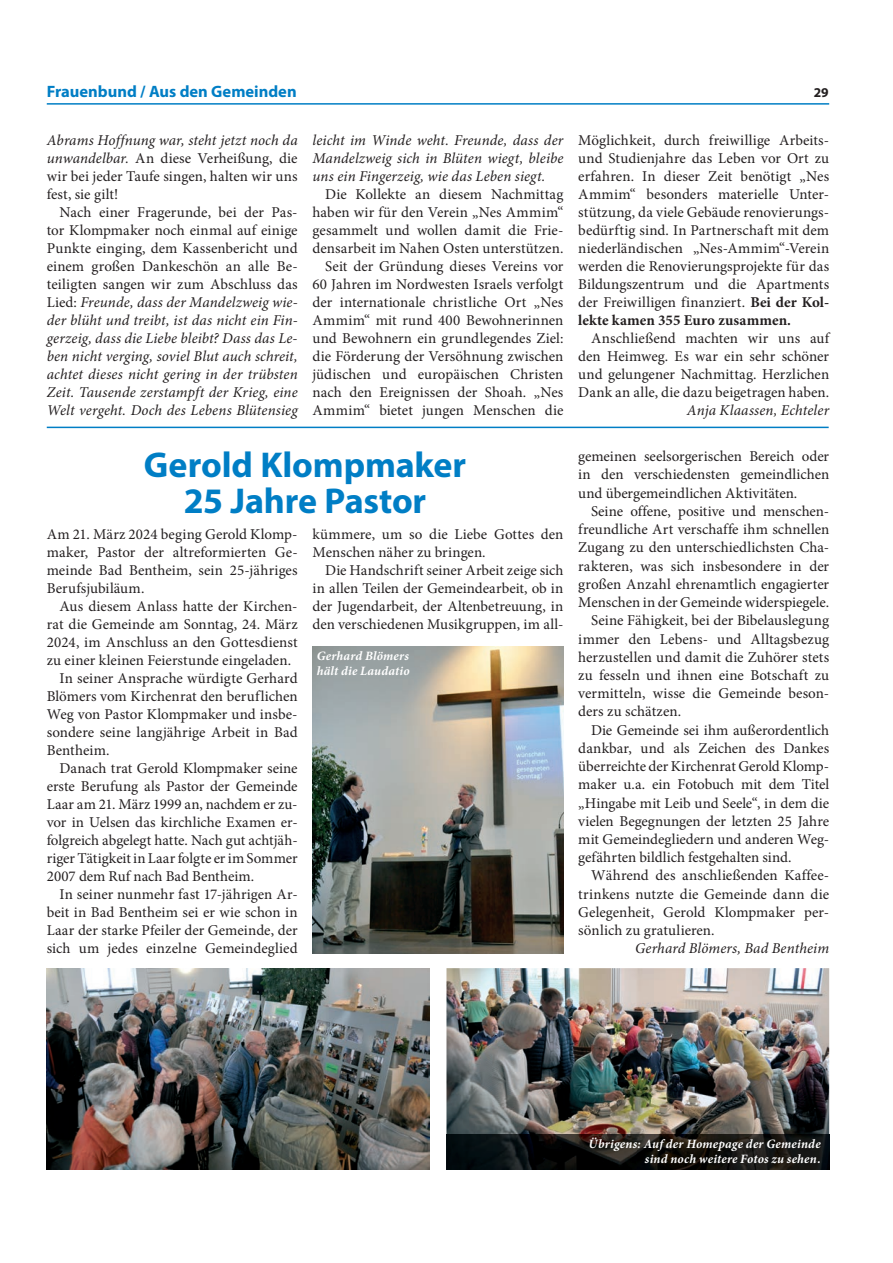
<style>
.page{position:relative;width:893px;height:1263px;background:#fff}
.page>*{position:absolute;margin:0;border:0;box-sizing:border-box;transform-origin:0 0}
.t1{font:700 36px/36px "Myriad Pro";letter-spacing:-.005em;color:#007ec5;text-align:center}
.t2{font:700 16.5px "Myriad Pro";color:#007ec5}
.t3{font:15px/18px "Minion Pro";color:#231f20;text-align:justify}
.t4{font:italic 15px/18px "Minion Pro";letter-spacing:.005em;color:#231f20;text-align:justify}
.t5{font:700 13.5px "Myriad Pro";color:#231f20}
.t6{font:italic 700 12.75px/15.3px "Minion Pro";letter-spacing:.015em;color:#fff}
.s1{font-style:italic}
.s2{font-style:normal}
.s3{font-weight:700}
</style>
<div class="page">
<hr style="left:47px;top:103px;width:782px;height:2px;background:#007ec5">
<hr style="left:47px;top:427px;width:782px;height:1px;background:#007ec5">
<img style="left:446px;top:968px;width:383px;height:166px">
<img style="left:47px;top:968px;width:382px;height:201px">
<img style="left:313px;top:646px;width:250px;height:307px">
<img style="left:446px;top:1134px;width:383px;height:35px">
<p class="t2" style="left:47px;top:81px;width:251px">Frauenbund / Aus den Gemeinden</p>
<p class="t5" style="left:814px;top:83px;width:16px">29</p>
<p class="t3" style="left:47px;top:131px;width:252px"><span class="s1">Abrams Hoffnung war, steht jetzt noch da unwandelbar.</span> An diese Verheißung, die wir bei jeder Taufe singen, halten wir uns fest, sie gilt!</p>
<p class="t4" style="left:47px;top:203px;width:252px;text-indent:13px"><span class="s2">Nach einer Fragerunde, bei der Pas&shy;tor Klompmaker noch einmal auf einige Punkte einging, dem Kassenbericht und einem großen Dankeschön an alle Be&shy;teiligten sangen wir zum Abschluss das Lied:</span> Freunde, dass der Mandelzweig wie&shy;der blüht und treibt, ist das nicht ein Fin&shy;gerzeig, dass die Liebe bleibt? Dass das Le&shy;ben nicht verging, soviel Blut auch schreit, achtet dieses nicht gering in der trübsten Zeit. Tausende zerstampft der Krieg, eine Welt vergeht. Doch des Lebens Blütensieg</p>
<p class="t4" style="left:313px;top:131px;width:252px">leicht im Winde weht. Freunde, dass der Mandelzweig sich in Blüten wiegt, bleibe uns ein Fingerzeig, wie das Leben siegt.</p>
<p class="t3" style="left:313px;top:185px;width:252px;text-align:right">Die Kollekte an diesem Nachmittag haben wir für den Verein „Nes Ammim“ gesammelt und wollen damit die Frie&shy;densarbeit im Nahen Osten unterstützen.<br>Seit der Gründung dieses Vereins vor 60 Jahren im Nordwesten Israels verfolgt der internationale christliche Ort „Nes Ammim“ mit rund 400 Bewohnerinnen und Bewohnern ein grundlegendes Ziel: die Förderung der Versöhnung zwischen jüdischen und europäischen Christen nach den Ereignissen der Shoah. „Nes Ammim“ bietet jungen Menschen die</p>
<p class="t3" style="left:578px;top:131px;width:252px">Möglichkeit, durch freiwillige Arbeits&shy;und Studienjahre das Leben vor Ort zu erfahren. In dieser Zeit benötigt „Nes Ammim“ besonders materielle Unter&shy;stützung, da viele Gebäude renovierungs&shy;bedürftig sind. In Partnerschaft mit dem niederländischen „Nes-Ammim“-Verein werden die Renovierungsprojekte für das Bildungszentrum und die Apartments der Freiwilligen finanziert. <span class="s3">Bei der Kol&shy;lekte kamen 355 Euro zusammen.</span></p>
<p class="t3" style="left:578px;top:329px;width:252px;text-indent:13px">Anschließend machten wir uns auf den Heimweg. Es war ein sehr schöner und gelungener Nachmittag. Herzlichen Dank an alle, die dazu beigetragen haben.</p>
<p class="t4" style="left:687px;top:401px;width:144px">Anja Klaassen, Echteler</p>
<h1 class="t1" style="left:144px;top:446px;width:324px">Gerold Klompmaker<br>25 Jahre Pastor</h1>
<p class="t3" style="left:47px;top:526px;width:252px">Am 21. März 2024 beging Gerold Klomp&shy;maker, Pastor der altreformierten Ge&shy;meinde Bad Bentheim, sein 25-jähriges Berufsjubiläum.</p>
<p class="t3" style="left:60px;top:598px;width:240px">Aus diesem Anlass hatte der Kirchen-</p>
<p class="t3" style="left:47px;top:616px;width:252px">rat die Gemeinde am Sonntag, 24. März</p>
<p class="t3" style="left:47px;top:634px;width:252px">2024, im Anschluss an den Gottesdienst</p>
<p class="t3" style="left:47px;top:652px;width:246px">zu einer kleinen Feierstunde eingeladen.</p>
<p class="t3" style="left:60px;top:670px;width:240px">In seiner Ansprache würdigte Gerhard</p>
<p class="t3" style="left:47px;top:688px;width:252px">Blömers vom Kirchenrat den beruflichen</p>
<p class="t3" style="left:47px;top:706px;width:252px">Weg von Pastor Klompmaker und insbe-</p>
<p class="t3" style="left:47px;top:724px;width:252px">sondere seine langjährige Arbeit in Bad</p>
<p class="t3" style="left:47px;top:742px;width:64px">Bentheim.</p>
<p class="t3" style="left:60px;top:760px;width:240px">Danach trat Gerold Klompmaker seine</p>
<p class="t3" style="left:47px;top:778px;width:252px">erste Berufung als Pastor der Gemeinde</p>
<p class="t3" style="left:47px;top:796px;width:252px">Laar am 21. März 1999 an, nachdem er zu-</p>
<p class="t3" style="left:47px;top:814px;width:252px">vor in Uelsen das kirchliche Examen er-</p>
<p class="t3" style="left:47px;top:832px;width:252px">folgreich abgelegt hatte. Nach gut achtjäh-</p>
<p class="t3" style="left:47px;top:850px;width:252px">riger Tätigkeit in Laar folgte er im Sommer</p>
<p class="t3" style="left:47px;top:868px;width:209px">2007 dem Ruf nach Bad Bentheim.</p>
<p class="t3" style="left:60px;top:886px;width:240px">In seiner nunmehr fast 17-jährigen Ar-</p>
<p class="t3" style="left:47px;top:904px;width:252px">beit in Bad Bentheim sei er wie schon in</p>
<p class="t3" style="left:47px;top:922px;width:252px">Laar der starke Pfeiler der Gemeinde, der</p>
<p class="t3" style="left:47px;top:940px;width:252px">sich um jedes einzelne Gemeindeglied</p>
<p class="t3" style="left:313px;top:526px;width:252px">kümmere, um so die Liebe Gottes den<br>Menschen näher zu bringen.</p>
<p class="t3" style="left:313px;top:562px;width:252px;text-indent:13px">Die Handschrift seiner Arbeit zeige sich in allen Teilen der Gemeindearbeit, ob in der Jugendarbeit, der Altenbetreuung, in den verschiedenen Musikgruppen, im all-</p>
<p class="t6" style="left:317px;top:648px;width:94px">Gerhard Blömers hält die Laudatio</p>
<p class="t3" style="left:578px;top:447px;width:252px">gemeinen seelsorgerischen Bereich oder in den verschiedensten gemeindlichen und übergemeindlichen Aktivitäten.</p>
<p class="t3" style="left:591px;top:502px;width:240px">Seine offene, positive und menschen-</p>
<p class="t3" style="left:578px;top:520px;width:252px">freundliche Art verschaffe ihm schnellen</p>
<p class="t3" style="left:578px;top:539px;width:252px">Zugang zu den unterschiedlichsten Cha-</p>
<p class="t3" style="left:578px;top:557px;width:252px">rakteren, was sich insbesondere in der</p>
<p class="t3" style="left:578px;top:575px;width:252px">großen Anzahl ehrenamtlich engagierter</p>
<p class="t3" style="left:578px;top:593px;width:252px">Menschen in der Gemeinde widerspiegele.</p>
<p class="t3" style="left:591px;top:611px;width:240px">Seine Fähigkeit, bei der Bibelauslegung</p>
<p class="t3" style="left:578px;top:630px;width:252px">immer den Lebens- und Alltagsbezug</p>
<p class="t3" style="left:578px;top:648px;width:252px">herzustellen und damit die Zuhörer stets</p>
<p class="t3" style="left:578px;top:666px;width:252px">zu fesseln und ihnen eine Botschaft zu</p>
<p class="t3" style="left:578px;top:684px;width:252px">vermitteln, wisse die Gemeinde beson-</p>
<p class="t3" style="left:578px;top:703px;width:104px">ders zu schätzen.</p>
<p class="t3" style="left:591px;top:721px;width:240px">Die Gemeinde sei ihm außerordentlich</p>
<p class="t3" style="left:578px;top:739px;width:252px">dankbar, und als Zeichen des Dankes</p>
<p class="t3" style="left:578px;top:757px;width:252px">überreichte der Kirchenrat Gerold Klomp-</p>
<p class="t3" style="left:578px;top:776px;width:252px">maker u.a. ein Fotobuch mit dem Titel</p>
<p class="t3" style="left:578px;top:794px;width:252px">„Hingabe mit Leib und Seele“, in dem die</p>
<p class="t3" style="left:578px;top:812px;width:252px">vielen Begegnungen der letzten 25 Jahre</p>
<p class="t3" style="left:578px;top:830px;width:252px">mit Gemeindegliedern und anderen Weg-</p>
<p class="t3" style="left:578px;top:848px;width:215px">gefährten bildlich festgehalten sind.</p>
<p class="t3" style="left:591px;top:867px;width:240px">Während des anschließenden Kaffee-</p>
<p class="t3" style="left:578px;top:885px;width:252px">trinkens nutzte die Gemeinde dann die</p>
<p class="t3" style="left:578px;top:903px;width:252px">Gelegenheit, Gerold Klompmaker per-</p>
<p class="t3" style="left:578px;top:921px;width:138px">sönlich zu gratulieren.</p>
<p class="t4" style="left:635px;top:939px;width:196px">Gerhard Blömers, Bad Bentheim</p>
<p class="t6" style="left:589px;top:1136px;width:234px;text-align:right">Übrigens: Auf der Homepage der Gemeinde sind noch weitere Fotos zu sehen.</p>
</div>
